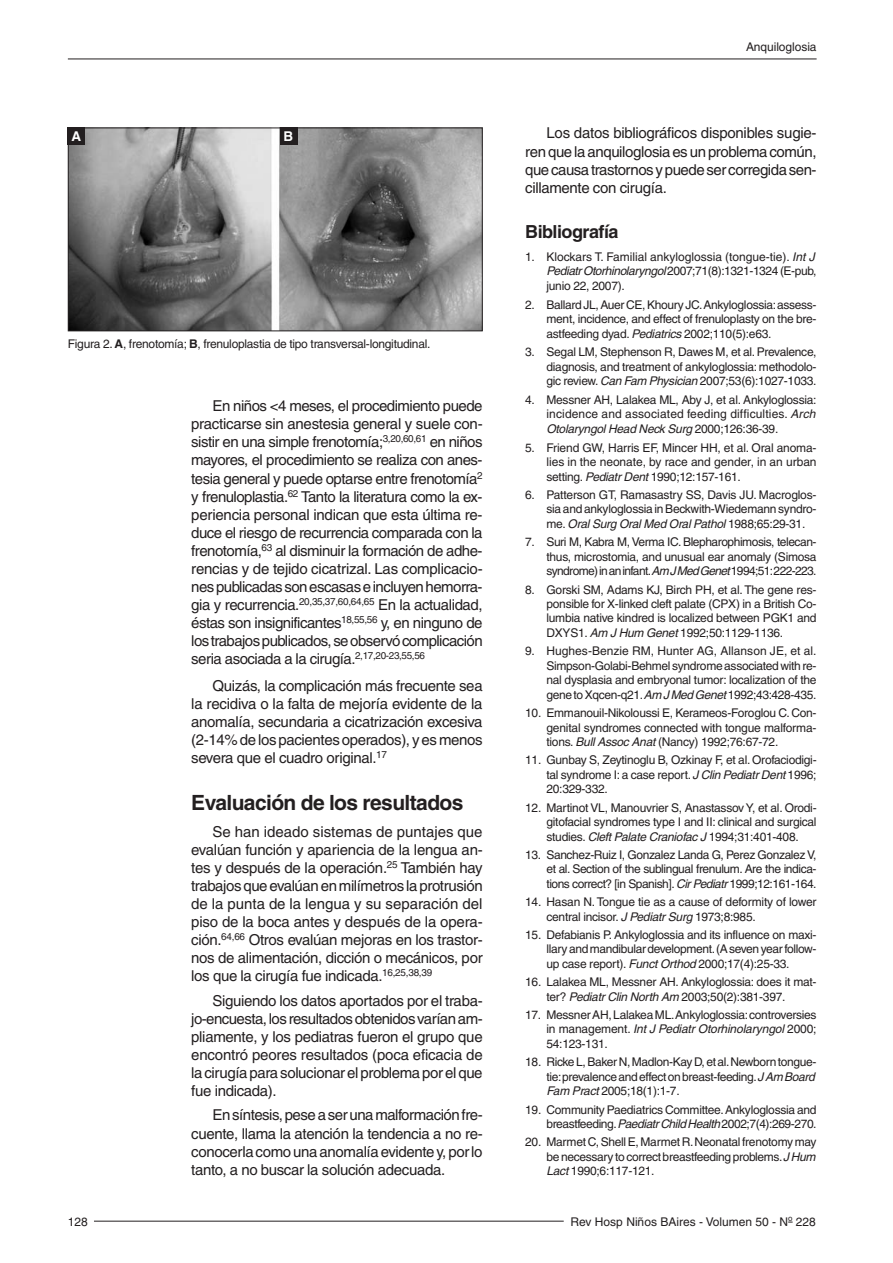
<style>
.page{position:relative;width:893px;height:1263px;background:#fff}
.page>*{position:absolute;margin:0;border:0;box-sizing:border-box;transform-origin:0 0}
.t1{font:700 21px "Helvetica";letter-spacing:-.03em;color:#231f20}
.t2{font:700 18px "Helvetica";letter-spacing:-.03em;color:#231f20}
.t3{font:15px/18px "Helvetica";letter-spacing:-.025em;color:#231f20;text-align:justify}
.t4{font:700 13.5px "Helvetica";color:#fff}
.t5{font:12px/14.5px "Helvetica";letter-spacing:-.02em;color:#231f20;text-align:justify}
.t6{font:12px "Helvetica";color:#231f20}
.s1{font-weight:700}
.s2{font-style:italic}
</style>
<div class="page">
<hr style="left:94px;top:1221px;width:469px;height:1px;background:#231f20">
<hr style="left:68px;top:59px;width:748px;height:1px;background:#231f20">
<img style="left:70px;top:130px;width:410px;height:199px">
<div style="left:68px;top:128px;width:414px;height:203px;border:1px solid #231f20"></div>
<div style="left:68px;top:128px;width:17px;height:17px;background:#231f20"></div>
<div style="left:280px;top:128px;width:17px;height:17px;background:#231f20"></div>
<p class="t4" style="left:71px;top:131px;width:11px">A</p>
<p class="t4" style="left:283px;top:131px;width:11px">B</p>
<p class="t5" style="left:68px;top:338px;width:364px">Figura 2. <span class="s1">A</span>, frenotomía; <span class="s1">B</span>, frenuloplastia de tipo transversal-longitudinal.</p>
<p class="t3" style="left:191px;top:398px;width:293px;text-indent:21px">En niños &lt;4 meses, el procedimiento puede practicarse sin anestesia general y suele con&shy;sistir en una simple frenotomía;<sup>3,20,60,61</sup> en niños mayores, el procedimiento se realiza con anes&shy;tesia general y puede optarse entre frenotomía<sup>2 </sup>y frenuloplastia.<sup>62</sup> Tanto la literatura como la ex&shy;periencia personal indican que esta última re&shy;duce el riesgo de recurrencia comparada con la frenotomía,<sup>63</sup> al disminuir la formación de adhe&shy;rencias y de tejido cicatrizal. Las complicacio&shy;nes publicadas son escasas e incluyen hemorra&shy;gia y recurrencia.<sup>20,35,37,60,64,65</sup> En la actualidad, éstas son insignificantes<sup>18,55,56</sup> y, en ninguno de los trabajos publicados, se observó complicación seria asociada a la cirugía.<sup>2,17,20-23,55,56</sup></p>
<p class="t3" style="left:191px;top:678px;width:293px;text-indent:21px">Quizás, la complicación más frecuente sea la recidiva o la falta de mejoría evidente de la anomalía, secundaria a cicatrización excesiva (2-14% de los pacientes operados), y es menos severa que el cuadro original.<sup>17</sup></p>
<h1 class="t1" style="left:191px;top:795px;width:274px">Evaluación de los resultados</h1>
<p class="t3" style="left:191px;top:824px;width:293px;text-indent:21px">Se han ideado sistemas de puntajes que evalúan función y apariencia de la lengua an&shy;tes y después de la operación.<sup>25</sup> También hay trabajos que evalúan en milímetros la protrusión de la punta de la lengua y su separación del piso de la boca antes y después de la opera&shy;ción.<sup>64,66</sup> Otros evalúan mejoras en los trastor&shy;nos de alimentación, dicción o mecánicos, por los que la cirugía fue indicada.<sup>16,25,38,39</sup></p>
<p class="t3" style="left:191px;top:993px;width:293px;text-indent:21px">Siguiendo los datos aportados por el traba&shy;jo-encuesta, los resultados obtenidos varían am&shy;pliamente, y los pediatras fueron el grupo que encontró peores resultados (poca eficacia de la cirugía para solucionar el problema por el que fue indicada).</p>
<p class="t3" style="left:191px;top:1108px;width:293px;text-indent:21px">En síntesis, pese a ser una malformación fre&shy;cuente, llama la atención la tendencia a no re&shy;conocerla como una anomalía evidente y, por lo tanto, a no buscar la solución adecuada.</p>
<p class="t5" style="left:746px;top:41px;width:72px">Anquiloglosia</p>
<p class="t3" style="left:525px;top:125px;width:293px;text-indent:21px">Los datos bibliográficos disponibles sugie&shy;ren que la anquiloglosia es un problema común, que causa trastornos y puede ser corregida sen&shy;cillamente con cirugía.</p>
<h2 class="t2" style="left:525px;top:225px;width:95px">Bibliografía</h2>
<p class="t5" style="left:546px;top:251px;width:272px;text-indent:-21px">1. Klockars T. Familial ankyloglossia (tongue-tie). <span class="s2">Int J PediatrOtorhinolaryngol</span>2007;71(8):1321-1324 (E-pub, junio 22, 2007).</p>
<p class="t5" style="left:546px;top:298px;width:272px;text-indent:-21px">2. Ballard JL, Auer CE, Khoury JC.Ankyloglossia:assess&shy;ment, incidence, and effect of frenuloplasty on the bre&shy;astfeeding dyad. <span class="s2">Pediatrics</span>2002;110(5):e63.</p>
<p class="t5" style="left:546px;top:346px;width:271px;text-indent:-21px">3. Segal LM, Stephenson R, Dawes M, et al.Prevalence, diagnosis, and treatment of ankyloglossia: methodolo&shy;gic review.<span class="s2">Can Fam Physician</span>2007;53(6):1027-1033.</p>
<p class="t5" style="left:546px;top:394px;width:273px;text-indent:-21px">4. Messner AH, Lalakea ML, Aby J, et al. Ankyloglossia: incidence and associated feeding difficulties. <span class="s2">Arch OtolaryngolHead Neck Surg</span> 2 0 0 0 ; 1 2 6 : 3 6 - 3 9 .</p>
<p class="t5" style="left:546px;top:441px;width:272px;text-indent:-21px">5. Friend GW, Harris EF, Mincer HH, et al. Oral anoma&shy;lies in the neonate, by race and gender, in an urban setting. <span class="s2">PediatrDent</span>1990;12:157-161.</p>
<p class="t5" style="left:546px;top:489px;width:272px;text-indent:-21px">6. Patterson GT, Ramasastry SS, Davis JU. Macroglos&shy;sia and ankyloglossia in Beckwith-Wiedemann syndro&shy;m e . <span class="s2">OralSurg Oral Med OralPathol</span> 1 9 8 8 ; 6 5 : 2 9 - 3 1 .</p>
<p class="t5" style="left:546px;top:536px;width:272px;text-indent:-21px">7. Suri M, Kabra M, Verma IC. Blepharophimosis, telecan&shy;thus, microstomia, and unusual ear anomaly (Simosa syndrome) in an infant.<span class="s2">Am JMed Genet</span>1994;51:222-223.</p>
<p class="t5" style="left:546px;top:583px;width:272px;text-indent:-21px">8. Gorski SM, Adams KJ, Birch PH, et al. The gene res&shy;ponsible for X-linked cleft palate (CPX) in a British Co&shy;lumbia native kindred is localized between PGK1 and DXYS1. <span class="s2">Am J Hum Genet</span>1992;50:1129-1136.</p>
<p class="t5" style="left:546px;top:645px;width:272px;text-indent:-21px">9. Hughes-Benzie RM, Hunter AG, Allanson JE, et al.<br>Simpson-Golabi-Behmel syndrome associated with re&shy;nal dysplasia and embryonal tumor: localization of the gene to Xqcen-q21.<span class="s2">Am JMed Genet</span>1992;43:428-435.</p>
<p class="t5" style="left:546px;top:707px;width:272px;text-indent:-21px">10. Emmanouil-Nikoloussi E, Kerameos-Foroglou C.Con&shy;genital syndromes connected with tongue malforma&shy;tions. <span class="s2">BullAssoc Anat</span>(Nancy) 1992;76:67-72.</p>
<p class="t5" style="left:546px;top:754px;width:272px;text-indent:-21px">11. Gunbay S, Zeytinoglu B, Ozkinay F, et al. Orofaciodigi&shy;tal syndrome I: a case report.<span class="s2">J Clin PediatrDent</span>1996; 20:329-332.</p>
<p class="t5" style="left:546px;top:801px;width:272px;text-indent:-21px">12. Martinot VL, Manouvrier S, Anastassov Y, et al. Orodi&shy;gitofacial syndromes type I and II: clinical and surgical studies. <span class="s2">CleftPalate Craniofac J</span>1994;31:401-408.</p>
<p class="t5" style="left:546px;top:849px;width:272px;text-indent:-21px">13. Sanchez-Ruiz I, Gonzalez Landa G, Perez Gonzalez V, et al. Section of the sublingual frenulum. Are the indica&shy;tions correct? [in Spanish]. <span class="s2">CirPediatr</span>1999;12:161-164.</p>
<p class="t5" style="left:546px;top:896px;width:272px;text-indent:-21px">14. Hasan N. Tongue tie as a cause of deformity of lower central incisor. <span class="s2">J PediatrSurg</span>1973;8:985.</p>
<p class="t5" style="left:546px;top:929px;width:272px;text-indent:-21px">15. Defabianis P. Ankyloglossia and its influence on maxi&shy;llary and mandibular development.(A seven year follow&shy;up case report). <span class="s2">FunctOrthod</span>2000;17(4):25-33.</p>
<p class="t5" style="left:546px;top:976px;width:271px;text-indent:-21px">16. Lalakea ML, Messner AH. Ankyloglossia: does it mat&shy;ter? <span class="s2">PediatrClin North Am</span> 2003;50(2):381-397.</p>
<p class="t5" style="left:546px;top:1009px;width:271px;text-indent:-21px">17. Messner AH, Lalakea ML.Ankyloglossia:controversies i n m a n a g e m e n t . <span class="s2">IntJ PediatrOtorhinolaryngol</span> 2 0 0 0 ; 54:123-131.</p>
<p class="t5" style="left:546px;top:1056px;width:272px;text-indent:-21px">18. Ricke L, Baker N, Madlon-Kay D, et al.Newborn tongue&shy;tie:prevalence and effect on breast-feeding.<span class="s2">J Am Board Fam Pract</span>2005;18(1):1-7.</p>
<p class="t5" style="left:525px;top:1103px;width:293px;text-align:right">19. Community Paediatrics Committee.Ankyloglossia and breastfeeding.<span class="s2">PaediatrChild Health</span> 2002;7(4):269-270.</p>
<p class="t5" style="left:546px;top:1136px;width:273px;text-indent:-21px">20. Marmet C, Shell E, Marmet R.Neonatal frenotomy may be necessary to correct breastfeeding problems.<span class="s2">J Hum Lact</span>1990;6:117-121.</p>
<p class="t5" style="left:68px;top:1215px;width:22px">128</p>
<p class="t6" style="left:570px;top:1217px;width:246px">Rev Hosp Niños BAires - Volumen 50 - N<sup>o</sup> 228</p>
</div>
